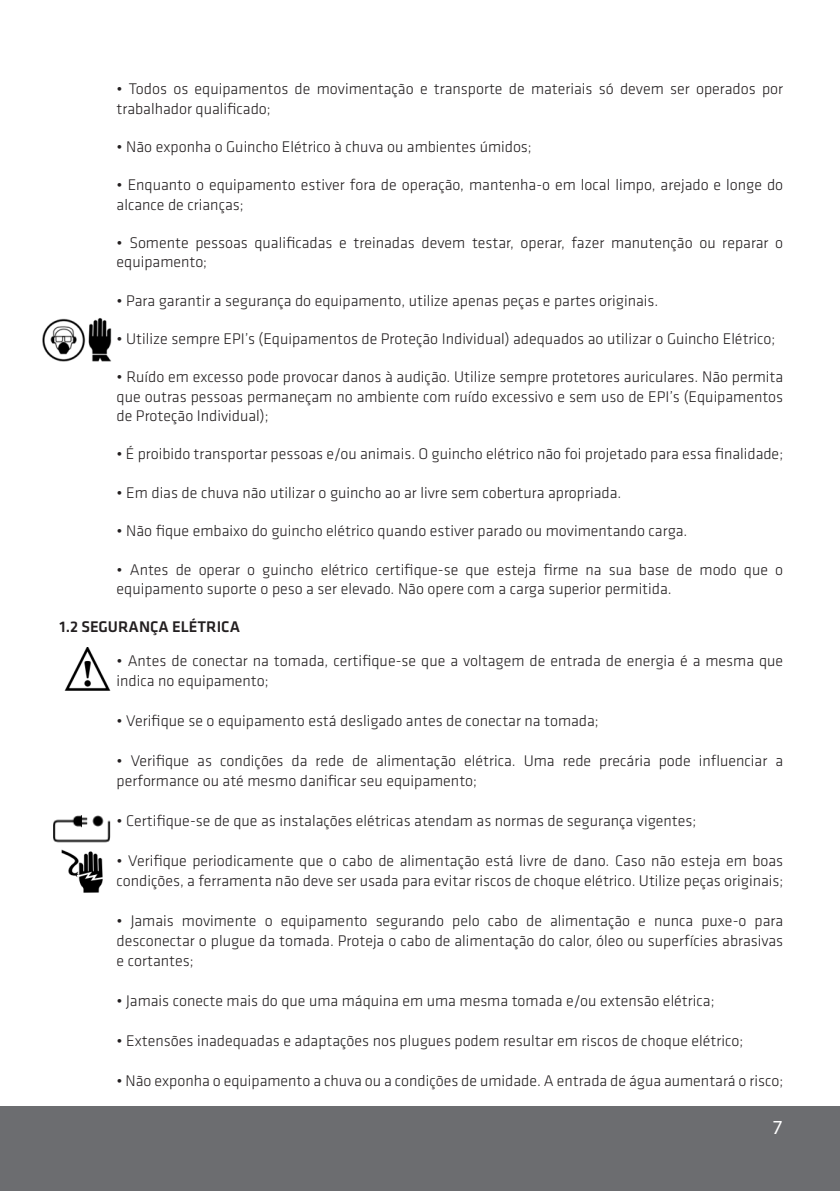
<style>
.page{position:relative;width:840px;height:1191px;background:#fff}
.page>*{position:absolute;margin:0;border:0;box-sizing:border-box;transform-origin:0 0}
.t1{font:20px "Myriad Pro";color:#fff}
.texto{font:300 16px/19.2px "Klavika";color:#231f20}
.texto-2{font:500 16px "Klavika";color:#231f20}
</style>
<div class="page">
<div style="left:0;top:1106px;width:839px;height:85px;background:#6c6d70"></div>
<img style="left:43px;top:318px;width:69px;height:43px">
<img style="left:65px;top:648px;width:45px;height:43px">
<img style="left:53px;top:815px;width:58px;height:28px">
<img style="left:61px;top:849px;width:42px;height:44px">
<p class="texto" style="left:116px;top:80px;width:667px">• Todos os equipamentos de movimentação e transporte de materiais só devem ser operados por trabalhador qualificado;</p>
<p class="texto" style="left:116px;top:137px;width:416px">• Não exponha o Guincho Elétrico à chuva ou ambientes úmidos;</p>
<p class="texto" style="left:116px;top:176px;width:667px">• Enquanto o equipamento estiver fora de operação, mantenha-o em local limpo, arejado e longe do alcance de crianças;</p>
<p class="texto" style="left:116px;top:233px;width:667px">• Somente pessoas qualificadas e treinadas devem testar, operar, fazer manutenção ou reparar o equipamento;</p>
<p class="texto" style="left:116px;top:291px;width:543px">• Para garantir a segurança do equipamento, utilize apenas peças e partes originais.</p>
<p class="texto" style="left:116px;top:329px;width:660px">• Utilize sempre EPI’s (Equipamentos de Proteção Individual) adequados ao utilizar o Guincho Elétrico;</p>
<p class="texto" style="left:116px;top:368px;width:667px;text-align:justify">• Ruído em excesso pode provocar danos à audição. Utilize sempre protetores auriculares. Não permita que outras pessoas permaneçam no ambiente com ruído excessivo e sem uso de EPI’s (Equipamentos de Proteção Individual);</p>
<p class="texto" style="left:116px;top:445px;width:667px">• É proibido transportar pessoas e/ou animais. O guincho elétrico não foi projetado para essa finalidade;</p>
<p class="texto" style="left:116px;top:483px;width:506px">• Em dias de chuva não utilizar o guincho ao ar livre sem cobertura apropriada.</p>
<p class="texto" style="left:116px;top:521px;width:572px">• Não fique embaixo do guincho elétrico quando estiver parado ou movimentando carga.</p>
<p class="texto" style="left:116px;top:560px;width:667px">• Antes de operar o guincho elétrico certifique-se que esteja firme na sua base de modo que o equipamento suporte o peso a ser elevado. Não opere com a carga superior permitida.</p>
<p class="texto-2" style="left:60px;top:618px;width:182px">1.2 SEGURANÇA ELÉTRICA</p>
<p class="texto" style="left:116px;top:651px;width:667px;line-height:20px">• Antes de conectar na tomada, certifique-se que a voltagem de entrada de energia é a mesma que indica no equipamento;</p>
<p class="texto" style="left:116px;top:711px;width:483px">• Verifique se o equipamento está desligado antes de conectar na tomada;</p>
<p class="texto" style="left:116px;top:751px;width:667px;line-height:20px">• Verifique as condições da rede de alimentação elétrica. Uma rede precária pode influenciar a performance ou até mesmo danificar seu equipamento;</p>
<p class="texto" style="left:116px;top:811px;width:580px">• Certifique-se de que as instalações elétricas atendam as normas de segurança vigentes;</p>
<p class="texto" style="left:116px;top:851px;width:667px;line-height:20px">• Verifique periodicamente que o cabo de alimentação está livre de dano. Caso não esteja em boas condições, a ferramenta não deve ser usada para evitar riscos de choque elétrico. Utilize peças originais;</p>
<p class="texto" style="left:116px;top:911px;width:667px;line-height:20px;text-align:justify">• Jamais movimente o equipamento segurando pelo cabo de alimentação e nunca puxe-o para desconectar o plugue da tomada. Proteja o cabo de alimentação do calor, óleo ou superfícies abrasivas e cortantes;</p>
<p class="texto" style="left:116px;top:991px;width:599px">• Jamais conecte mais do que uma máquina em uma mesma tomada e/ou extensão elétrica;</p>
<p class="texto" style="left:116px;top:1031px;width:628px">• Extensões inadequadas e adaptações nos plugues podem resultar em riscos de choque elétrico;</p>
<p class="texto" style="left:116px;top:1071px;width:667px">• Não exponha o equipamento a chuva ou a condições de umidade. A entrada de água aumentará o risco;</p>
<p class="t1" style="left:772px;top:1115px;width:12px">7</p>
</div>
